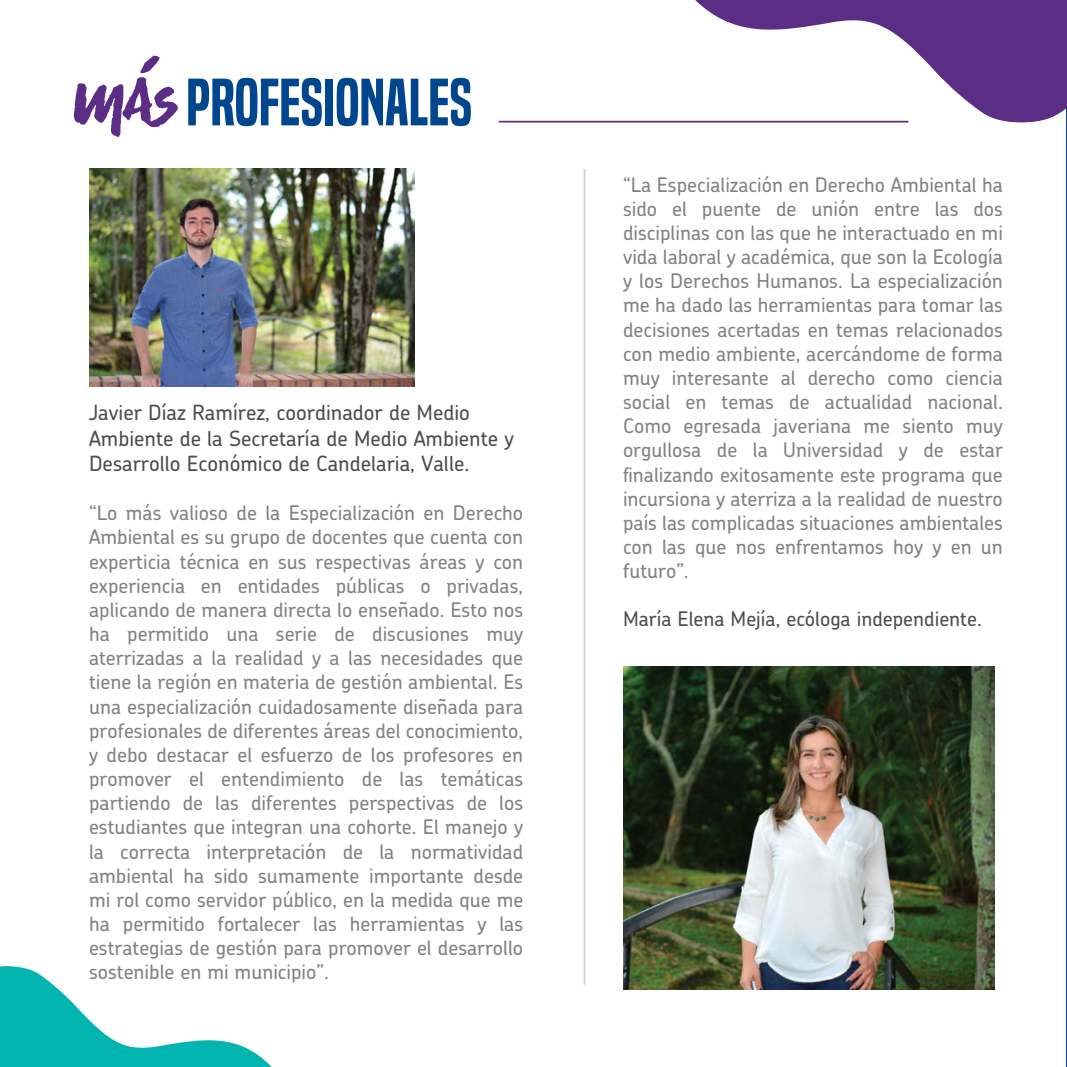
<style>
.page{position:relative;width:1067px;height:1067px;background:#fff}
.page>*{position:absolute;margin:0;border:0;box-sizing:border-box;transform-origin:0 0}
.t1{font:61.6px "Built Titling Sb";color:#00468e}
.t2{font:500 21px/25.2px "Chevin";color:#4d4d4f}
.t3{font:500 20.12px/24.2px "Chevin";color:#808285;text-align:justify}
.t4{font:500 20.12px "Chevin";color:#4d4d4f}
</style>
<div class="page">
<hr style="left:1066px;top:0;width:1px;height:1067px;background:#00468e">
<svg style="left:0;top:966px;width:272px;height:101px"></svg>
<svg style="left:74px;top:55px;width:104px;height:82px"></svg>
<svg style="left:679px;top:0;width:297px;height:123px"></svg>
<div style="left:976px;top:0;width:91px;height:123px;background:#5c2d85"></div>
<hr style="left:499px;top:121px;width:409px;height:1px;background:#5c2d85">
<hr style="left:583px;top:169px;width:2px;height:815px;background:#cdcfd0">
<img style="left:89px;top:169px;width:326px;height:217px">
<img style="left:623px;top:666px;width:371px;height:323px">
<h1 class="t1" style="left:186px;top:66px;width:287px">PROFESIONALES</h1>
<p class="t2" style="left:89px;top:400px;width:426px">Javier Díaz Ramírez, coordinador de Medio<br>Ambiente de la Secretaría de Medio Ambiente y<br>Desarrollo Económico de Candelaria, Valle.</p>
<p class="t3" style="left:89px;top:500px;width:436px">“Lo más valioso de la Especialización en Derecho Ambiental es su grupo de docentes que cuenta con experticia técnica en sus respectivas áreas y con experiencia en entidades públicas o privadas, aplicando de manera directa lo enseñado. Esto nos ha permitido una serie de discusiones muy aterrizadas a la realidad y a las necesidades que tiene la región en materia de gestión ambiental. Es una especialización cuidadosamente diseñada para profesionales de diferentes áreas del conocimiento, y debo destacar el esfuerzo de los profesores en promover el entendimiento de las temáticas partiendo de las diferentes perspectivas de los estudiantes que integran una cohorte. El manejo y la correcta interpretación de la normatividad ambiental ha sido sumamente importante desde mi rol como servidor público, en la medida que me ha permitido fortalecer las herramientas y las estrategias de gestión para promover el desarrollo sostenible en mi municipio”.</p>
<p class="t3" style="left:623px;top:172px;width:381px">“La Especialización en Derecho Ambiental ha sido el puente de unión entre las dos disciplinas con las que he interactuado en mi vida laboral y académica, que son la Ecología y los Derechos Humanos. La especialización me ha dado las herramientas para tomar las decisiones acertadas en temas relacionados con medio ambiente, acercándome de forma muy interesante al derecho como ciencia social en temas de actualidad nacional.<br>Como egresada javeriana me siento muy orgullosa de la Universidad y de estar finalizando exitosamente este programa que incursiona y aterriza a la realidad de nuestro país las complicadas situaciones ambientales con las que nos enfrentamos hoy y en un futuro”.</p>
<p class="t4" style="left:623px;top:606px;width:360px">María Elena Mejía, ecóloga independiente.</p>
</div>
